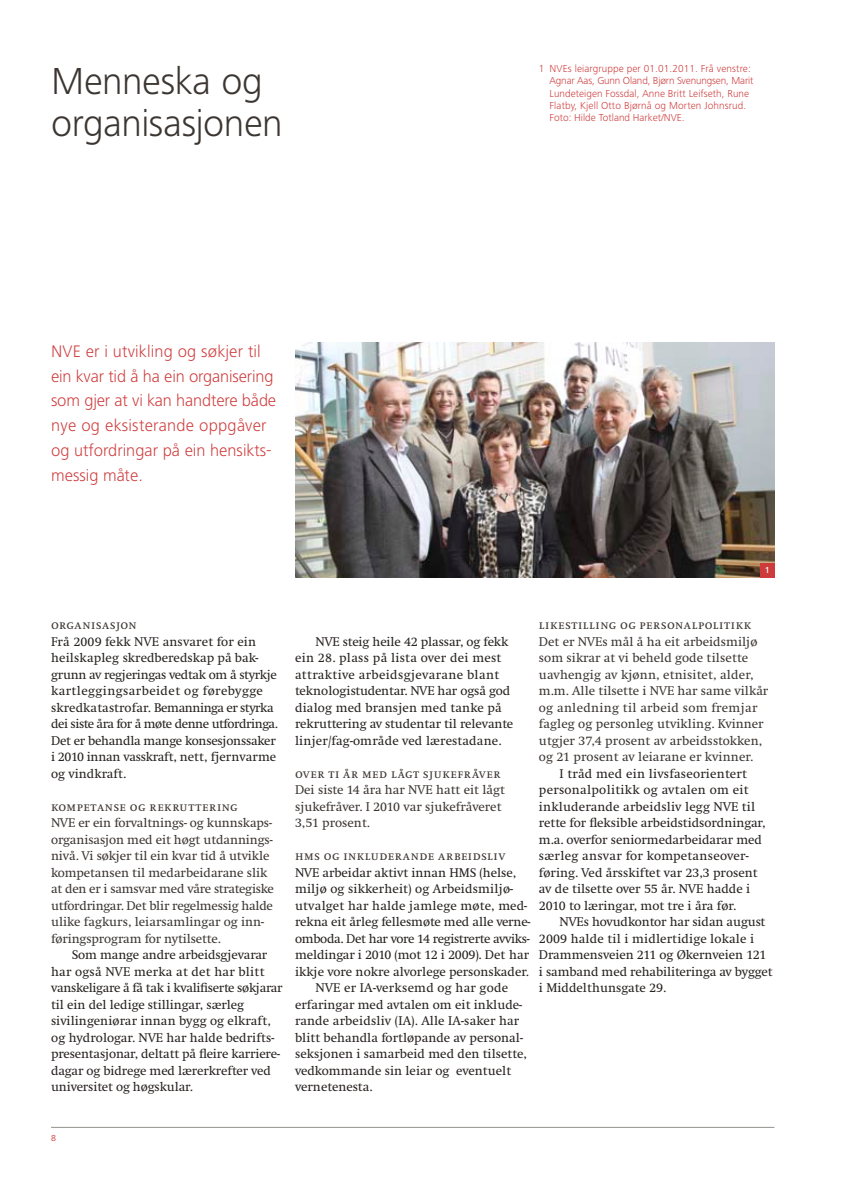
<style>
.page{position:relative;width:851px;height:1191px;background:#fff}
.page>*{position:absolute;margin:0;border:0;box-sizing:border-box;transform-origin:0 0}
.t1{font:300 39px/42px "Frutiger Next LT";letter-spacing:-.01em;color:#3c3632}
.t2{font:300 17.25px/24.8px "Frutiger Next LT";color:#ce3b3c}
.t3{font:13.2px/16.5px "Swift";color:#26211f}
.t4{font:13.2px/16.5px "Swift";color:#3c3632}
.t5{font:13.2px "Swift SC";letter-spacing:.04em;color:#3c3632}
.t6{font:13.2px "Swift";letter-spacing:-.025em;color:#26211f}
.t7{font:300 10.5px/12.5px "Frutiger Next LT";letter-spacing:.005em;color:#ce3b3c}
.t8{font:9px "Frutiger Next LT";color:#ce3b3c}
.t9{font:500 9px "Frutiger Next LT";color:#fff}
</style>
<div class="page">
<hr style="left:51px;top:1127px;width:723px;height:1px;background:#94918f">
<img style="left:295px;top:342px;width:479px;height:235px">
<div style="left:760px;top:563px;width:14px;height:14px;background:#ce3b3c"></div>
<h1 class="t1" style="left:51px;top:60px;width:233px">Menneska og organisasjonen</h1>
<p class="t7" style="left:549px;top:62px;width:205px;text-indent:-11px">1 NVEs leiargruppe per 01.01.2011. Frå venstre:<br>Agnar Aas, Gunn Oland, Bjørn Svenungsen, Marit Lundeteigen Fossdal, Anne Britt Leifseth, Rune Flatby, Kjell Otto Bjørnå og Morten Johnsrud.<br>Foto: Hilde Totland Harket/NVE.</p>
<h2 class="t2" style="left:51px;top:339px;width:227px">NVE er i utvikling og søkjer til ein kvar tid å ha ein organisering som gjer at vi kan handtere både nye og eksisterande oppgåver og utfordringar på ein hensikts&shy;messig måte.</h2>
<p class="t9" style="left:764px;top:565px;width:7px">1</p>
<p class="t5" style="left:51px;top:618px;width:87px">organisasjon</p>
<p class="t3" style="left:51px;top:633px;width:228px">Frå 2009 fekk NVE ansvaret for ein heilskapleg skredberedskap på bak&shy;grunn av regjeringas vedtak om å styrkje kartleggingsarbeidet og førebygge skredkatastrofar. Bemanninga er styrka dei siste åra for å møte denne utfordringa.<br>Det er behandla mange konsesjonssaker i 2010 innan vasskraft, nett, fjernvarme og vindkraft.</p>
<p class="t5" style="left:51px;top:799px;width:188px">kompetanse og rekruttering</p>
<p class="t4" style="left:51px;top:815px;width:224px">NVE er ein forvaltnings- og kunnskaps&shy;organisasjon med eit høgt utdannings&shy;nivå. Vi søkjer til ein kvar tid å utvikle kompetansen til medarbeidarane slik at den er i samsvar med våre strategiske utfordringar. Det blir regelmessig halde ulike fagkurs, leiarsamlingar og inn&shy;føringsprogram for nytilsette.</p>
<p class="t3" style="left:51px;top:947px;width:233px;text-indent:21px">Som mange andre arbeidsgjevarar har også NVE merka at det har blitt vanskeligare å få tak i kvalifiserte søkjarar til ein del ledige stillingar, særleg sivilingeniørar innan bygg og elkraft, og hydrologar. NVE har halde bedrifts&shy;presentasjonar, deltatt på fleire karriere&shy;dagar og bidrege med lærerkrefter ved universitet og høgskular.</p>
<p class="t3" style="left:295px;top:633px;width:220px;text-indent:21px">NVE steig heile 42 plassar, og fekk ein 28. plass på lista over dei mest attraktive arbeidsgjevarane blant teknologistudentar. NVE har også god dialog med bransjen med tanke på rekruttering av studentar til relevante linjer/fag-område ved lærestadane.</p>
<p class="t5" style="left:295px;top:766px;width:207px">over ti år med lågt sjukefråver</p>
<p class="t4" style="left:295px;top:782px;width:211px">Dei siste 14 åra har NVE hatt eit lågt sjukefråver. I 2010 var sjukefråveret<br>3,51 prosent.</p>
<p class="t5" style="left:295px;top:848px;width:212px">hms og inkluderande arbeidsliv</p>
<p class="t3" style="left:295px;top:864px;width:223px">NVE arbeidar aktivt innan HMS (helse,</p>
<p class="t3" style="left:295px;top:881px;width:219px">miljø og sikkerheit) og Arbeidsmiljø-</p>
<p class="t3" style="left:295px;top:897px;width:233px">utvalget har halde jamlege møte, med-</p>
<p class="t3" style="left:295px;top:914px;width:237px">rekna eit årleg fellesmøte med alle verne-</p>
<p class="t6" style="left:295px;top:931px;width:236px">omboda. Det har vore 14 registrerte avviks-</p>
<p class="t3" style="left:295px;top:947px;width:236px">meldingar i 2010 (mot 12 i 2009). Det har</p>
<p class="t3" style="left:295px;top:963px;width:235px">ikkje vore nokre alvorlege personskader.</p>
<p class="t3" style="left:315px;top:980px;width:194px">NVE er IA-verksemd og har gode</p>
<p class="t3" style="left:295px;top:996px;width:229px">erfaringar med avtalen om eit inklude-</p>
<p class="t3" style="left:295px;top:1013px;width:226px">rande arbeidsliv (IA). Alle IA-saker har</p>
<p class="t3" style="left:295px;top:1029px;width:229px">blitt behandla fortløpande av personal-</p>
<p class="t3" style="left:295px;top:1046px;width:233px">seksjonen i samarbeid med den tilsette,</p>
<p class="t3" style="left:295px;top:1062px;width:218px">vedkommande sin leiar og eventuelt</p>
<p class="t3" style="left:295px;top:1079px;width:79px">vernetenesta.</p>
<p class="t5" style="left:539px;top:618px;width:213px">likestilling og personalpolitikk</p>
<p class="t4" style="left:539px;top:633px;width:231px">Det er NVEs mål å ha eit arbeidsmiljø som sikrar at vi beheld gode tilsette uavhengig av kjønn, etnisitet, alder, m.m. Alle tilsette i NVE har same vilkår og anledning til arbeid som fremjar fagleg og personleg utvikling. Kvinner utgjer 37,4 prosent av arbeidsstokken, og 21 prosent av leiarane er kvinner.</p>
<p class="t3" style="left:539px;top:765px;width:228px;text-indent:21px">I tråd med ein livsfaseorientert personalpolitikk og avtalen om eit inkluderande arbeidsliv legg NVE til rette for fleksible arbeidstidsordningar, m.a. overfor seniormedarbeidarar med særleg ansvar for kompetanseover&shy;føring. Ved årsskiftet var 23,3 prosent av de tilsette over 55 år. NVE hadde i 2010 to læringar, mot tre i åra før.</p>
<p class="t3" style="left:539px;top:914px;width:235px;text-indent:21px">NVEs hovudkontor har sidan august 2009 halde til i midlertidige lokale i Drammensveien 211 og Økernveien 121 i samband med rehabiliteringa av bygget i Middelthunsgate 29.</p>
<p class="t8" style="left:51px;top:1133px;width:6px">8</p>
</div>
